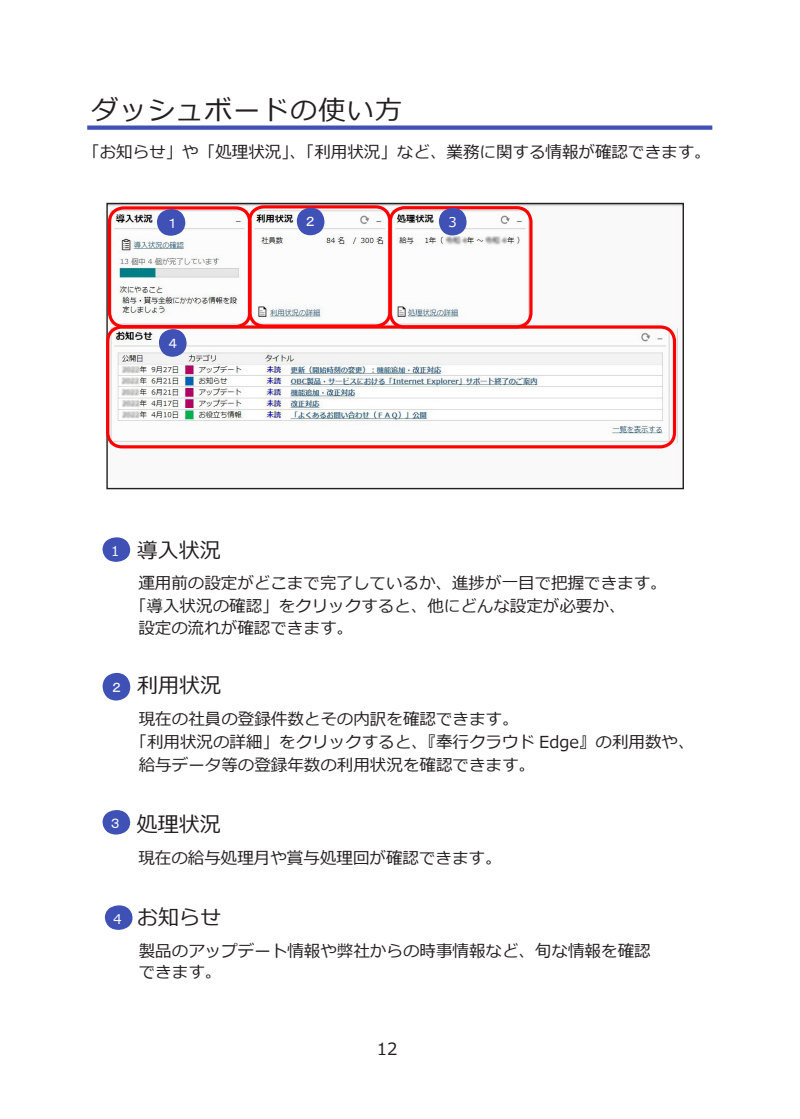
<style>
.page{position:relative;width:800px;height:1119px;background:#fff}
.page>*{position:absolute;margin:0;border:0;box-sizing:border-box;transform-origin:0 0}
.t1{font:27px "Meiryo";letter-spacing:.05em;color:#231f20}
.t2{font:21px "Meiryo";color:#231f20}
.t3{font:16.8px "Meiryo";color:#231f20}
.t4{font:16.5px/23px "Meiryo";color:#231f20}
.t5{font:13.5px "MS Gothic";color:#fff}
.t6{font:13.5px "Meiryo";color:#fff}
.s1{color:#3f51b5}
</style>
<div class="page">
<div style="left:87px;top:125px;width:625px;height:5px;background:#3f51b5"></div>
<img style="left:108px;top:205px;width:573px;height:244px">
<div style="left:103px;top:810px;width:26px;height:23px;background:#3f51b5;border-radius:50%"></div>
<div style="left:102px;top:810px;width:28px;height:24px;border:2px solid #3f51b5;border-radius:50%"></div>
<div style="left:108px;top:206px;width:143px;height:122px;border:3px solid #f00;border-radius:14px"></div>
<div style="left:158px;top:210px;width:26px;height:25px;background:#3f51b5;border-radius:50%"></div>
<div style="left:157px;top:209px;width:28px;height:27px;border:2px solid #3f51b5;border-radius:50%"></div>
<div style="left:103px;top:538px;width:26px;height:23px;background:#3f51b5;border-radius:50%"></div>
<div style="left:102px;top:537px;width:28px;height:24px;border:2px solid #3f51b5;border-radius:50%"></div>
<div style="left:106px;top:325px;width:570px;height:123px;border:3px solid #f00;border-radius:14px"></div>
<div style="left:248px;top:205px;width:143px;height:122px;border:3px solid #f00;border-radius:14px"></div>
<div style="left:388px;top:206px;width:144px;height:122px;border:3px solid #f00;border-radius:14px"></div>
<div style="left:297px;top:208px;width:26px;height:26px;background:#3f51b5;border-radius:50%"></div>
<div style="left:297px;top:207px;width:27px;height:28px;border:2px solid #3f51b5;border-radius:50%"></div>
<div style="left:439px;top:208px;width:26px;height:27px;background:#3f51b5;border-radius:50%"></div>
<div style="left:439px;top:208px;width:27px;height:27px;border:2px solid #3f51b5;border-radius:50%"></div>
<div style="left:160px;top:330px;width:26px;height:26px;background:#3f51b5;border-radius:50%"></div>
<div style="left:159px;top:329px;width:27px;height:28px;border:2px solid #3f51b5;border-radius:50%"></div>
<div style="left:103px;top:673px;width:26px;height:26px;background:#3f51b5;border-radius:50%"></div>
<div style="left:103px;top:672px;width:27px;height:28px;border:2px solid #3f51b5;border-radius:50%"></div>
<div style="left:106px;top:906px;width:26px;height:23px;background:#3f51b5;border-radius:50%"></div>
<div style="left:105px;top:905px;width:27px;height:24px;border:2px solid #3f51b5;border-radius:50%"></div>
<h1 class="t1" style="left:91px;top:95px;width:312px">ダッシュボードの使い方</h1>
<p class="t4" style="left:83px;top:141px;width:628px">「お知らせ」や「処理状況」、「利用状況」など、業務に関する情報が確認できます。</p>
<p class="t5" style="left:165px;top:216px;width:15px">１</p>
<p class="t5" style="left:166px;top:336px;width:15px">４</p>
<p class="t5" style="left:303px;top:215px;width:15px">２</p>
<p class="t6" style="left:445px;top:214px;width:15px">３</p>
<p class="t2" style="left:108px;top:538px;width:114px"><span class="s1">■</span> 導入状況</p>
<p class="t4" style="left:130px;top:572px;width:538px;text-indent:8px">運用前の設定がどこまで完了しているか、進捗が一目で把握できます。「導入状況の確認」をクリックすると、他にどんな設定が必要か、</p>
<p class="t4" style="left:138px;top:616px;width:216px">設定の流れが確認できます。</p>
<p class="t6" style="left:109px;top:543px;width:15px">１</p>
<p class="t2" style="left:109px;top:673px;width:114px"><span class="s1">■</span> 利用状況</p>
<p class="t4" style="left:139px;top:707px;width:381px">現在の社員の登録件数とその内訳を確認できます。</p>
<p class="t4" style="left:130px;top:730px;width:565px">「利用状況の詳細」をクリックすると、『奉行クラウド Edge』の利用数や、</p>
<p class="t4" style="left:139px;top:753px;width:397px">給与データ等の登録年数の利用状況を確認できます。</p>
<p class="t5" style="left:110px;top:680px;width:15px">２</p>
<p class="t2" style="left:108px;top:812px;width:114px"><span class="s1">■</span> 処理状況</p>
<p class="t4" style="left:138px;top:846px;width:364px">現在の給与処理月や賞与処理回が確認できます。</p>
<p class="t5" style="left:109px;top:816px;width:15px">３</p>
<p class="t2" style="left:109px;top:905px;width:114px"><span class="s1">■</span> お知らせ</p>
<p class="t4" style="left:139px;top:940px;width:513px;line-height:21.3px">製品のアップデート情報や弊社からの時事情報など、旬な情報を確認できます。</p>
<p class="t6" style="left:111px;top:911px;width:15px">４</p>
<p class="t3" style="left:376px;top:1039px;width:22px">12</p>
</div>
